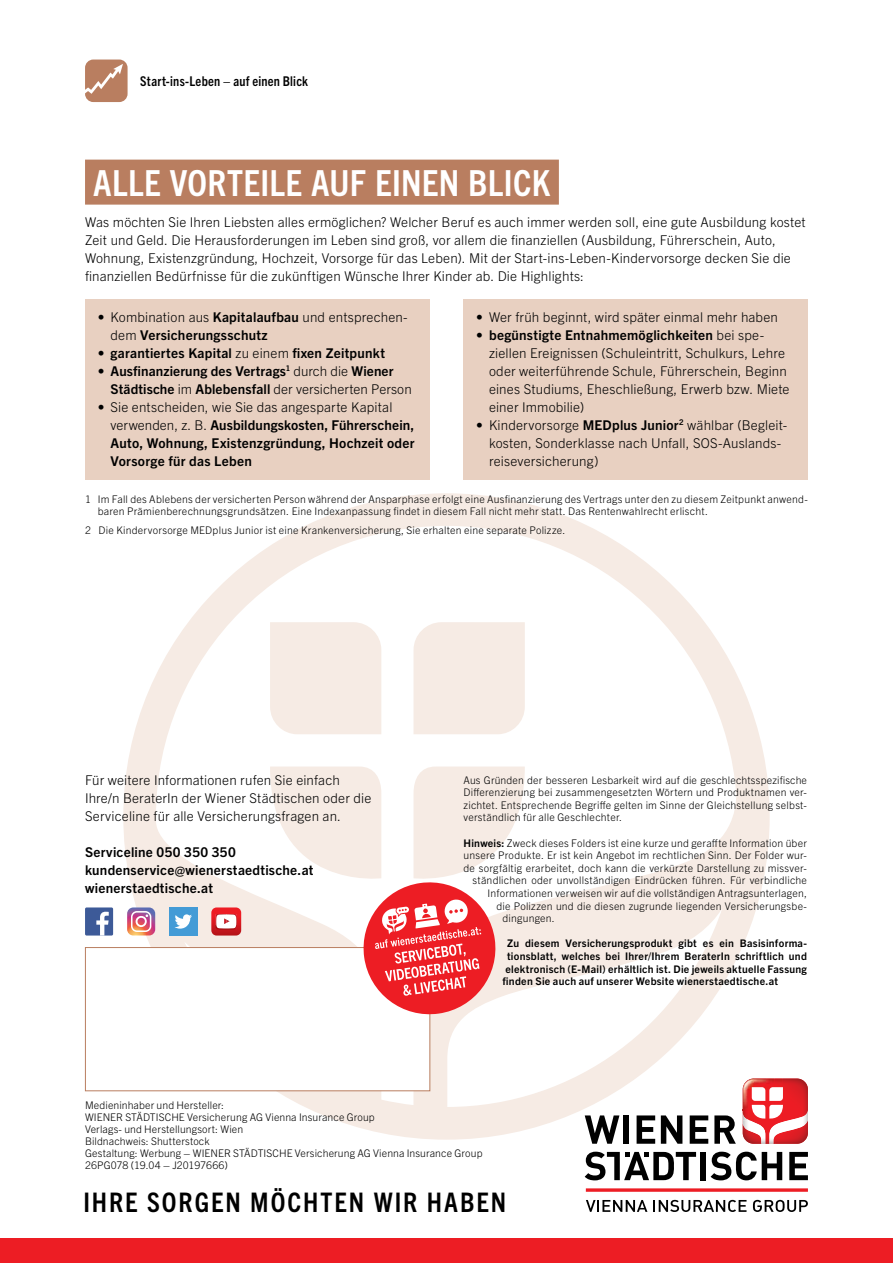
<style>
.page{position:relative;width:893px;height:1263px;background:#fff}
.page>*{position:absolute;margin:0;border:0;box-sizing:border-box;transform-origin:0 0}
.t1{font:700 condensed 36px "Trade Gothic Next LT Pro";letter-spacing:.01em;color:#fff}
.t2{font:700 condensed 27px "Trade Gothic Next LT Pro";letter-spacing:.07em;color:#000}
.t3{font:300 13.5px/18px "Trade Gothic Next LT Pro";letter-spacing:.01em;color:#000}
.t4{font:700 13.5px/18px "Trade Gothic Next LT Pro";letter-spacing:.02em;color:#000}
.t5{font:700 condensed 13.5px "Trade Gothic Next LT Pro";letter-spacing:.02em;color:#000}
.t6{font:300 10.5px/12px "Trade Gothic Next LT Pro";letter-spacing:.02em;color:#000}
.t7{font:700 10.5px "Trade Gothic Next LT Pro";letter-spacing:.025em;color:#000}
.s1{font-weight:700}
.s2{font-weight:300}
</style>
<div class="page">
<svg style="left:585px;top:1152px;width:111px;height:28px"></svg>
<div style="left:700px;top:1152px;width:6px;height:28px;background:#000"></div>
<svg style="left:711px;top:1152px;width:71px;height:28px"></svg>
<svg style="left:789px;top:1152px;width:19px;height:28px"></svg>
<div style="left:624px;top:1115px;width:5px;height:29px;background:#000"></div>
<svg style="left:714px;top:1140px;width:22px;height:4px"></svg>
<svg style="left:591px;top:1140px;width:22px;height:4px"></svg>
<svg style="left:637px;top:1140px;width:18px;height:4px"></svg>
<svg style="left:661px;top:1140px;width:21px;height:4px"></svg>
<svg style="left:690px;top:1140px;width:18px;height:4px"></svg>
<svg style="left:586px;top:1188px;width:222px;height:4px"></svg>
<svg style="left:586px;top:1200px;width:61px;height:12px"></svg>
<svg style="left:653px;top:1200px;width:93px;height:12px"></svg>
<svg style="left:753px;top:1200px;width:55px;height:12px"></svg>
<svg style="left:745px;top:1078px;width:63px;height:66px"></svg>
<svg style="left:85px;top:60px;width:43px;height:42px;background:#c28f75"></svg>
<svg style="left:123px;top:493px;width:647px;height:647px"></svg>
<div style="left:85px;top:947px;width:345px;height:144px;background:#fff;border:1px solid #b97e60"></div>
<svg style="left:127px;top:907px;width:28px;height:28px"></svg>
<svg style="left:211px;top:907px;width:30px;height:28px"></svg>
<div style="left:85px;top:907px;width:28px;height:28px;background:#3d5a98;border-radius:2px"></div>
<svg style="left:96px;top:912px;width:13px;height:23px"></svg>
<div style="left:169px;top:907px;width:28px;height:28px;background:#439bd6"></div>
<svg style="left:175px;top:914px;width:17px;height:15px"></svg>
<div style="left:85px;top:299px;width:344px;height:180px;background:#e8d0c1"></div>
<div style="left:463px;top:299px;width:345px;height:180px;background:#e8d0c1"></div>
<div style="left:0;top:1238px;width:893px;height:25px;background:#ed1d24"></div>
<div style="left:85px;top:160px;width:474px;height:45px;background:#b97e60"></div>
<svg style="left:359px;top:878px;width:141px;height:141px"></svg>
<p class="t5" style="left:140px;top:72px;width:169px">Start-ins-Leben – auf einen Blick</p>
<h1 class="t1" style="left:93px;top:158px;width:458px">ALLE VORTEILE AUF EINEN BLICK</h1>
<p class="t3" style="left:85px;top:212px;width:722px">Was möchten Sie Ihren Liebsten alles ermöglichen? Welcher Beruf es auch immer werden soll, eine gute Ausbildung kostet Zeit und Geld. Die Herausforderungen im Leben sind groß, vor allem die finanziellen (Ausbildung, Führerschein, Auto, Wohnung, Existenzgründung, Hochzeit, Vorsorge für das Leben). Mit der Start-ins-Leben-Kindervorsorge decken Sie die finanziellen Bedürfnisse für die zukünftigen Wünsche Ihrer Kinder ab. Die Highlights:</p>
<p class="t3" style="left:111px;top:307px;width:299px;text-indent:-13px">• Kombination aus <span class="s1">Kapitalaufbau</span> und entsprechen&shy;dem <span class="s1">Versicherungsschutz</span></p>
<p class="t4" style="left:98px;top:343px;width:289px"><span class="s2">•</span> garantiertes Kapital <span class="s2">zu einem</span> fixen Zeitpunkt</p>
<p class="t4" style="left:111px;top:361px;width:303px;text-indent:-13px"><span class="s2">•</span> Ausfinanzierung des Vertrags<sup>1</sup> <span class="s2">durch die</span> Wiener<br>Städtische <span class="s2">im</span> Ablebensfall <span class="s2">der versicherten Person</span></p>
<p class="t4" style="left:111px;top:397px;width:306px;text-indent:-13px"><span class="s2">• Sie entscheiden, wie Sie das angesparte Kapital verwenden, z. B.</span> Ausbildungskosten, Führerschein, Auto, Wohnung, Existenzgründung, Hochzeit oder Vorsorge für das Leben</p>
<p class="t3" style="left:476px;top:307px;width:303px">• Wer früh beginnt, wird später einmal mehr haben</p>
<p class="t3" style="left:489px;top:325px;width:302px;text-indent:-13px">• <span class="s1">begünstigte Entnahmemöglichkeiten</span> bei spe&shy;ziellen Ereignissen (Schuleintritt, Schulkurs, Lehre oder weiterführende Schule, Führerschein, Beginn eines Studiums, Eheschließung, Erwerb bzw. Miete einer Immobilie)</p>
<p class="t3" style="left:489px;top:415px;width:300px;text-indent:-13px">• Kindervorsorge <span class="s1">MEDplus Junior</span><sup>2</sup> wählbar (Begleit&shy;kosten, Sonderklasse nach Unfall, SOS-Auslands&shy;reiseversicherung)</p>
<p class="t6" style="left:98px;top:492px;width:712px;line-height:12.6px;text-indent:-13px">1 Im Fall des Ablebens der versicherten Person während der Ansparphase erfolgt eine Ausfinanzierung des Vertrags unter den zu diesem Zeitpunkt anwend&shy;baren Prämienberechnungsgrundsätzen. Eine Indexanpassung findet in diesem Fall nicht mehr statt. Das Rentenwahlrecht erlischt.</p>
<p class="t6" style="left:85px;top:523px;width:482px">2 Die Kindervorsorge MEDplus Junior ist eine Krankenversicherung, Sie erhalten eine separate Polizze.</p>
<p class="t3" style="left:85px;top:770px;width:288px">Für weitere Informationen rufen Sie einfach<br>Ihre/n BeraterIn der Wiener Städtischen oder die<br>Serviceline für alle Versicherungsfragen an.</p>
<p class="t4" style="left:85px;top:842px;width:230px">Serviceline 050 350 350 kundenservice@wienerstaedtische.at wienerstaedtische.at</p>
<p class="t6" style="left:463px;top:773px;width:345px;line-height:12.6px;text-align:justify">Aus Gründen der besseren Lesbarkeit wird auf die geschlechtsspezifische Differenzierung bei zusammengesetzten Wörtern und Produktnamen ver&shy;zichtet. Entsprechende Begriffe gelten im Sinne der Gleichstellung selbst&shy;verständlich für alle Geschlechter.</p>
<p class="t6" style="left:463px;top:836px;width:345px"><span class="s1">Hinweis:</span> Zweck dieses Folders ist eine kurze und geraffte Information über</p>
<p class="t6" style="left:463px;top:849px;width:345px">unsere Produkte. Er ist kein Angebot im rechtlichen Sinn. Der Folder wur-</p>
<p class="t6" style="left:463px;top:861px;width:345px">de sorgfältig erarbeitet, doch kann die verkürzte Darstellung zu missver-</p>
<p class="t6" style="left:472px;top:874px;width:336px">ständlichen oder unvollständigen Eindrücken führen. Für verbindliche</p>
<p class="t6" style="left:487px;top:886px;width:321px">Informationen verweisen wir auf die vollständigen Antragsunterlagen,</p>
<p class="t6" style="left:496px;top:899px;width:312px">die Polizzen und die diesen zugrunde liegenden Versicherungsbe-</p>
<p class="t6" style="left:502px;top:912px;width:54px">dingungen.</p>
<p class="t7" style="left:507px;top:936px;width:301px">Zu diesem Versicherungsprodukt gibt es ein Basisinforma-</p>
<p class="t7" style="left:507px;top:949px;width:302px">tionsblatt, welches bei Ihrer/Ihrem BeraterIn schriftlich und</p>
<p class="t7" style="left:505px;top:961px;width:303px">elektronisch (E-Mail) erhältlich ist. Die jeweils aktuelle Fassung</p>
<p class="t7" style="left:502px;top:974px;width:277px">finden Sie auch auf unserer Website wienerstaedtische.at</p>
<p class="t6" style="left:85px;top:1099px;width:399px">Medieninhaber und Hersteller:<br>WIENER STÄDTISCHE Versicherung AG Vienna Insurance Group<br>Verlags- und Herstellungsort: Wien<br>Bildnachweis: Shutterstock<br>Gestaltung: Werbung – WIENER STÄDTISCHE Versicherung AG Vienna Insurance Group 26PG078 (19.04 – J20197666)</p>
<h2 class="t2" style="left:83px;top:1184px;width:424px">IHRE SORGEN MÖCHTEN WIR HABEN</h2>
</div>
